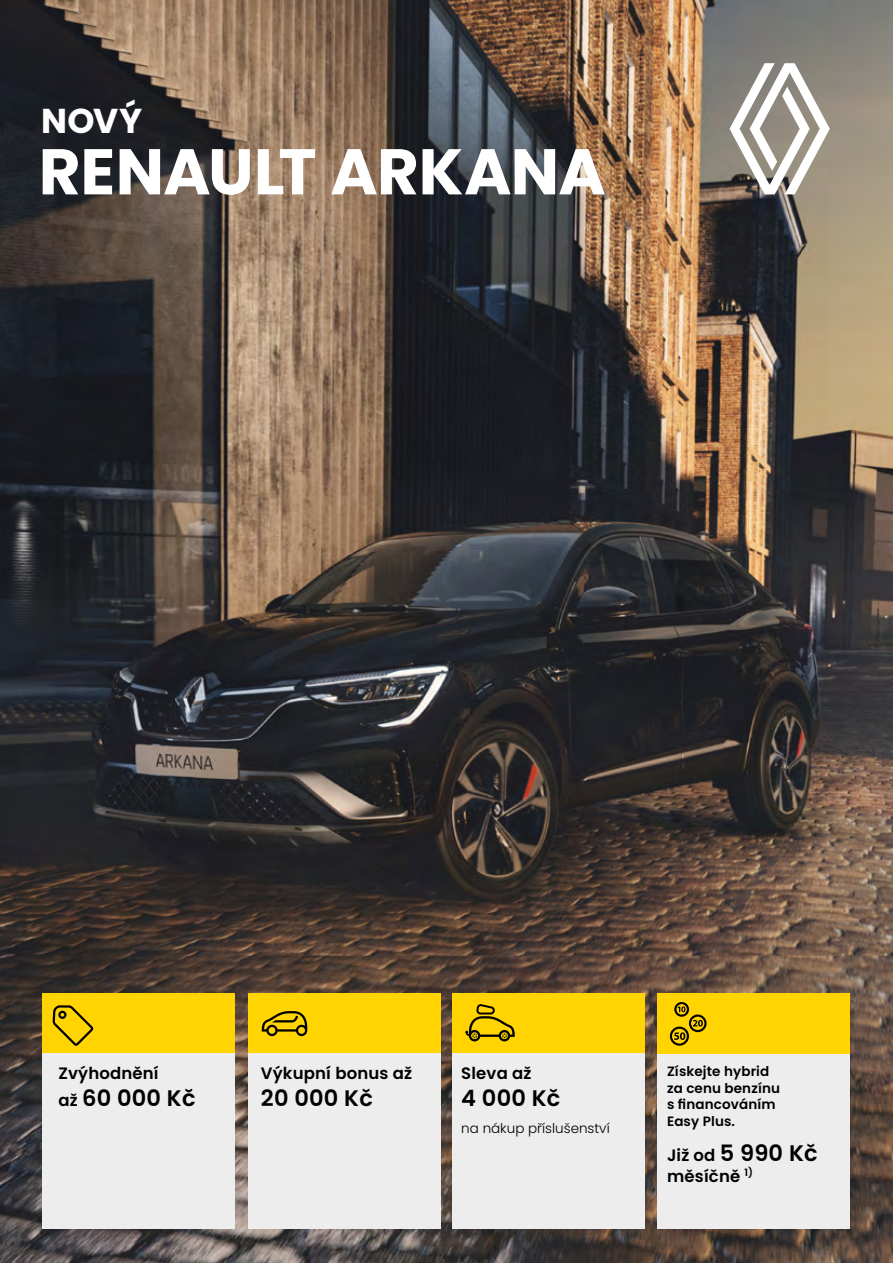
<style>
.page{position:relative;width:893px;height:1263px;background:#fff}
.page>*{position:absolute;margin:0;border:0;box-sizing:border-box;transform-origin:0 0}
.t1{font:700 64.5px "Poppins";letter-spacing:-.015em;color:#fff}
.t2{font:700 34.5px "Poppins";color:#fff}
.t3{font:600 22.5px "Poppins";letter-spacing:.01em;color:#000}
.t4{font:600 16.5px "Poppins";letter-spacing:.01em;color:#000}
.t5{font:600 13.5px/16.5px "Poppins";letter-spacing:.01em;color:#000}
.t6{font:300 13.5px "Poppins";color:#000}
.s1{font-size:16.5px}
</style>
<div class="page">
<img style="left:0;top:0;width:893px;height:1263px">
<div style="left:248px;top:1040px;width:193px;height:189px;background:#ededed"></div>
<div style="left:248px;top:993px;width:193px;height:59px;background:#ffd400"></div>
<svg style="left:262px;top:1011px;width:45px;height:25px"></svg>
<div style="left:43px;top:1039px;width:192px;height:190px;background:#ededed"></div>
<div style="left:43px;top:994px;width:192px;height:59px;background:#ffd400"></div>
<svg style="left:53px;top:1005px;width:40px;height:41px"></svg>
<div style="left:452px;top:1040px;width:193px;height:189px;background:#ededed"></div>
<div style="left:452px;top:993px;width:193px;height:59px;background:#ffd400"></div>
<svg style="left:465px;top:1004px;width:50px;height:37px"></svg>
<svg style="left:730px;top:63px;width:100px;height:131px"></svg>
<div style="left:657px;top:1046px;width:193px;height:183px;background:#ededed"></div>
<div style="left:657px;top:993px;width:193px;height:61px;background:#ffd400"></div>
<svg style="left:670px;top:1002px;width:37px;height:44px"></svg>
<h2 class="t2" style="left:41px;top:101px;width:103px">NOVÝ</h2>
<h1 class="t1" style="left:39px;top:134px;width:569px">RENAULT ARKANA</h1>
<p class="t4" style="left:58px;top:1064px;width:102px">Zvýhodnění</p>
<h3 class="t3" style="left:58px;top:1085px;width:139px"><span class="s1">až</span> 60 000 Kč</h3>
<p class="t4" style="left:261px;top:1064px;width:153px">Výkupní bonus až</p>
<h3 class="t3" style="left:261px;top:1085px;width:114px">20 000 Kč</h3>
<p class="t4" style="left:461px;top:1064px;width:72px">Sleva až</p>
<h3 class="t3" style="left:461px;top:1085px;width:101px">4 000 Kč</h3>
<p class="t6" style="left:461px;top:1120px;width:150px">na nákup příslušenství</p>
<p class="t5" style="left:667px;top:1063px;width:114px">Získejte hybrid za cenu benzínu s financováním<br>Easy Plus.</p>
<h3 class="t3" style="left:667px;top:1140px;width:152px"><span class="s1">Již od</span> 5 990 Kč</h3>
<p class="t4" style="left:667px;top:1166px;width:88px">měsíčně <sup>1)</sup></p>
</div>
